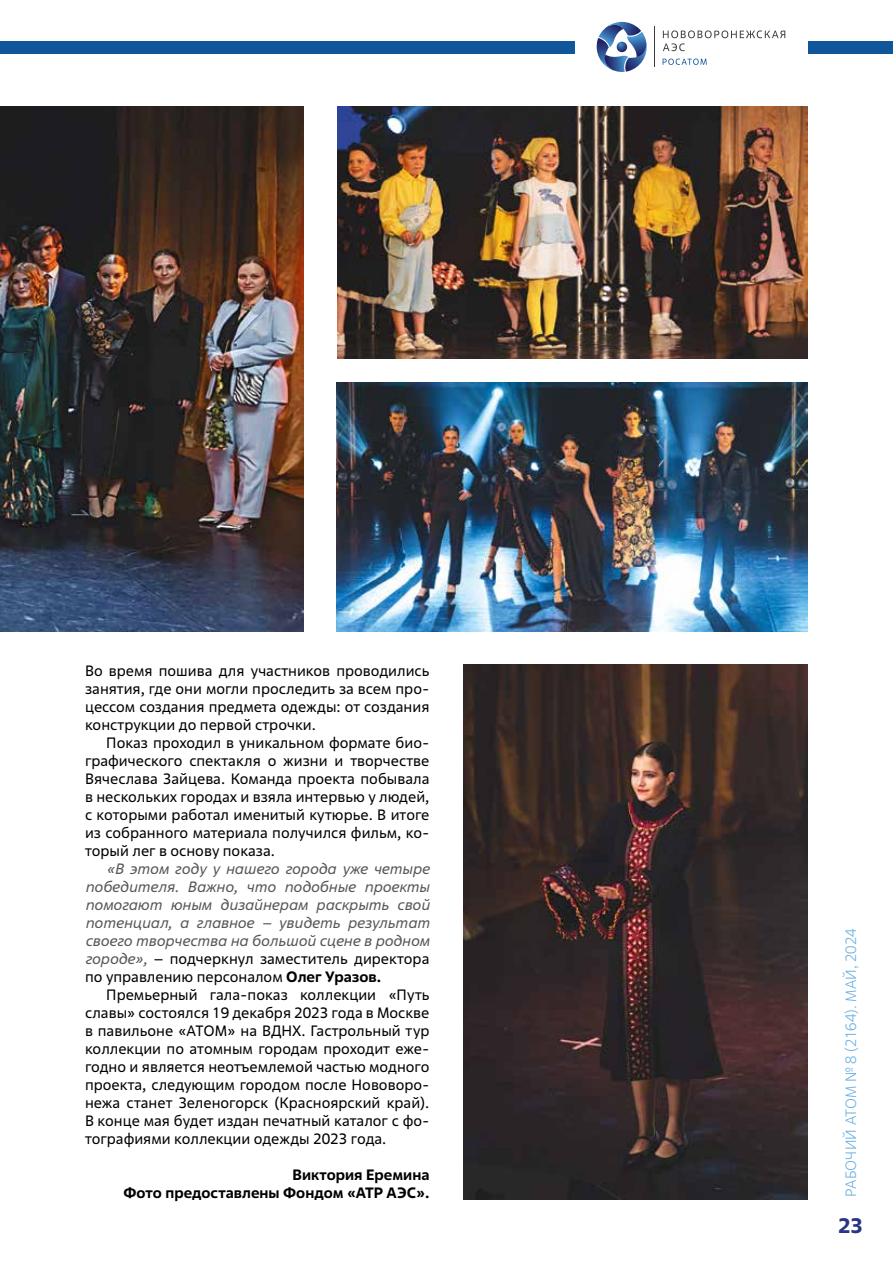
<style>
.page{position:relative;width:893px;height:1263px;background:#fff}
.page>*{position:absolute;margin:0;border:0;box-sizing:border-box;transform-origin:0 0}
.t1{font:700 21px "Rosatom";color:#283583}
.t2{font:15px/18px "Rosatom";color:#000;text-align:justify}
.t3{font:italic 15px/18px "Rosatom";color:#575756;text-align:justify}
.t4{font:700 15px/18px "Rosatom";color:#000;text-align:right}
.t5{font:300 15px "Rosatom";color:#6bb1e2}
.s1{font-style:normal;color:#000}
.s2{font-weight:700;font-style:normal;color:#000}
</style>
<div class="page">
<div style="left:808px;top:41px;width:85px;height:13px;background:#11559b"></div>
<div style="left:0;top:41px;width:574px;height:13px;background:#11559b"></div>
<hr style="left:654px;top:27px;width:1px;height:40px;background:#3c3c3b">
<svg style="left:663px;top:30px;width:122px;height:21px"></svg>
<svg style="left:663px;top:59px;width:44px;height:6px"></svg>
<svg style="left:596px;top:22px;width:51px;height:50px"></svg>
<img style="left:338px;top:106px;width:470px;height:252px">
<img style="left:337px;top:383px;width:471px;height:248px">
<img style="left:463px;top:664px;width:345px;height:535px">
<img style="left:0;top:106px;width:303px;height:525px">
<p class="t2" style="left:85px;top:661px;width:346px">Во время пошива для участников проводились занятия, где они могли проследить за всем про&shy;цессом создания предмета одежды: от создания конструкции до первой строчки.</p>
<p class="t2" style="left:85px;top:733px;width:346px;text-indent:21px">Показ проходил в уникальном формате био&shy;графического спектакля о жизни и творчестве Вячеслава Зайцева. Команда проекта побывала в нескольких городах и взяла интервью у людей, с которыми работал именитый кутюрье. В итоге из собранного материала получился фильм, ко&shy;торый лег в основу показа.</p>
<p class="t3" style="left:85px;top:859px;width:346px;text-indent:21px">«В этом году у нашего города уже четыре победителя. Важно, что подобные проекты помогают юным дизайнерам раскрыть свой потенциал, а главное – увидеть результат своего творчества на большой сцене в родном городе», <span class="s1">– подчеркнул заместитель директора по управлению персоналом</span> <span class="s2">Олег Уразов.</span></p>
<p class="t2" style="left:85px;top:985px;width:346px;text-indent:21px">Премьерный гала-показ коллекции «Путь славы» состоялся 19 декабря 2023 года в Москве в павильоне «АТОМ» на ВДНХ. Гастрольный тур коллекции по атомным городам проходит еже&shy;годно и является неотъемлемой частью модного проекта, следующим городом после Нововоро&shy;нежа станет Зеленогорск (Красноярский край).<br>В конце мая будет издан печатный каталог с фо&shy;тографиями коллекции одежды 2023 года.</p>
<p class="t4" style="left:123px;top:1165px;width:307px">Виктория Еремина<br>Фото предоставлены Фондом «АТР АЭС».</p>
<p class="t5" style="left:842px;top:1197px;width:270px;rotate:-90deg">РАБОЧИЙ АТОМ № 8 (2164). МАЙ, 2024</p>
<h1 class="t1" style="left:838px;top:1212px;width:26px">23</h1>
</div>
